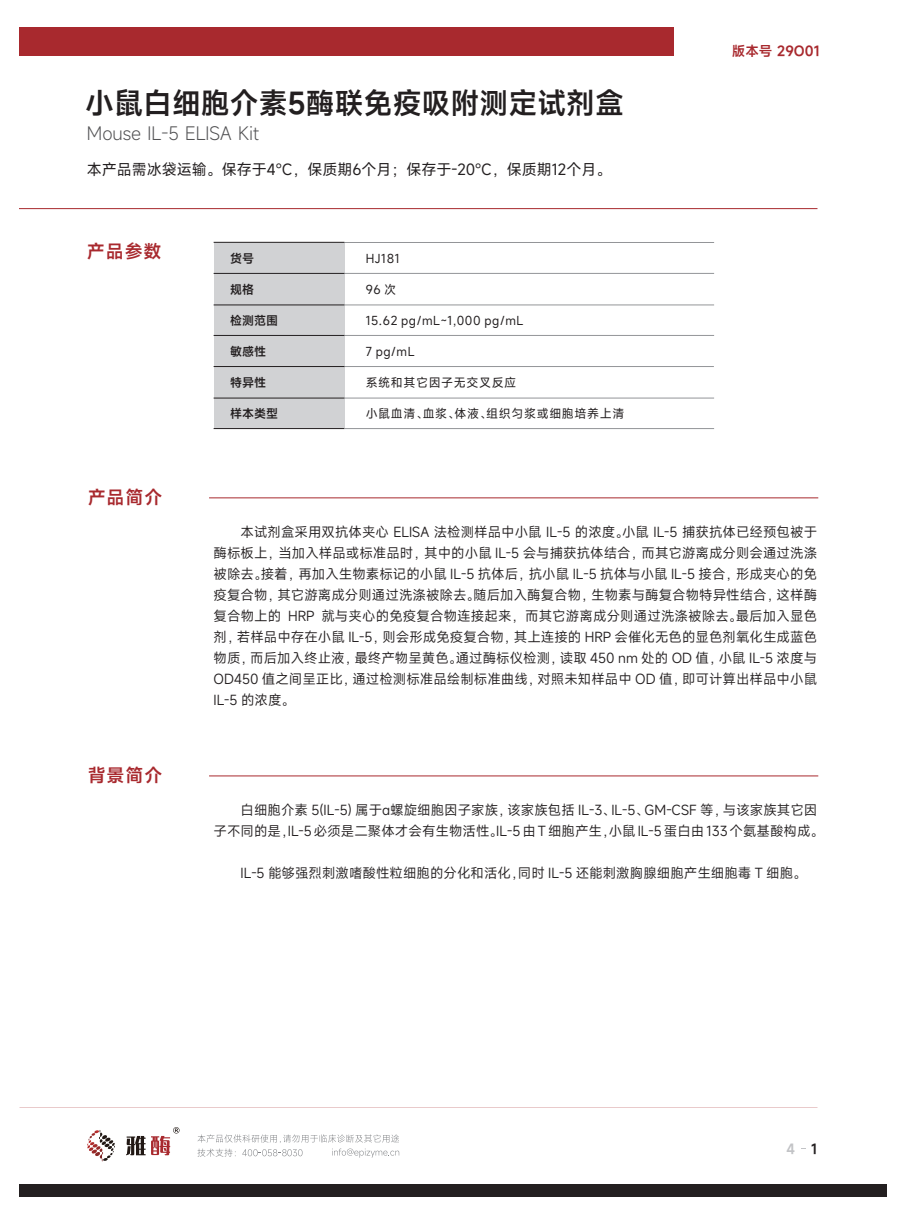
<style>
.page{position:relative;width:906px;height:1225px;background:#fff}
.page>*{position:absolute;margin:0;border:0;box-sizing:border-box;transform-origin:0 0}
.t1{font:600 28.95px "Mi Sans";color:#231f20}
.t2{font:300 18px "Mi Sans";color:#505052}
.t3{font:600 18px "Mi Sans";letter-spacing:.05em;color:#a8292e}
.t4{font:15px "Mi Sans";color:#231f20}
.t5{font:13.5px/21px "Mi Sans";color:#231f20;text-align:justify}
.t6{font:600 13.5px "Mi Sans";color:#a8292e}
.t7{font:600 13.5px "Mi Sans";color:#c2c3c6}
.t8{font:12px "Mi Sans";letter-spacing:.05em;color:#231f20}
.t9{font:600 12px "Mi Sans";color:#231f20}
.s1{color:#231f20}
</style>
<div class="page">
<hr style="left:19px;top:208px;width:798px;height:1px;background:#a8292e">
<div style="left:214px;top:242px;width:130px;height:186px;background:#d1d2d4"></div>
<hr style="left:344px;top:304px;width:370px;height:1px;background:#939598">
<hr style="left:344px;top:335px;width:370px;height:1px;background:#939598">
<hr style="left:344px;top:366px;width:370px;height:1px;background:#939598">
<hr style="left:344px;top:398px;width:370px;height:1px;background:#939598">
<hr style="left:344px;top:242px;width:370px;height:1px;background:#939598">
<hr style="left:344px;top:273px;width:370px;height:1px;background:#939598">
<hr style="left:214px;top:273px;width:130px;height:1px;background:#231f20">
<hr style="left:214px;top:304px;width:130px;height:1px;background:#231f20">
<hr style="left:214px;top:242px;width:130px;height:1px;background:#231f20">
<hr style="left:214px;top:366px;width:130px;height:1px;background:#231f20">
<hr style="left:214px;top:398px;width:130px;height:1px;background:#231f20">
<hr style="left:214px;top:428px;width:130px;height:1px;background:#231f20">
<hr style="left:214px;top:335px;width:130px;height:1px;background:#231f20">
<hr style="left:344px;top:428px;width:370px;height:1px;background:#939598">
<hr style="left:209px;top:497px;width:609px;height:1px;background:#a8292e">
<hr style="left:209px;top:775px;width:609px;height:1px;background:#a8292e">
<div style="left:19px;top:27px;width:654px;height:29px;background:#a8292e"></div>
<div style="left:19px;top:1184px;width:867px;height:13px;background:#231f20"></div>
<svg style="left:87px;top:1130px;width:28px;height:31px"></svg>
<svg style="left:126px;top:1127px;width:53px;height:28px"></svg>
<svg style="left:197px;top:1134px;width:202px;height:23px"></svg>
<h1 class="t1" style="left:85px;top:84px;width:540px">小鼠白细胞介素5酶联免疫吸附测定试剂盒</h1>
<h2 class="t2" style="left:87px;top:121px;width:174px">Mouse IL-5 ELISA Kit</h2>
<p class="t4" style="left:87px;top:159px;width:526px">本产品需冰袋运输。保存于4℃，保质期6个月；保存于-20℃，保质期12个月。</p>
<h2 class="t3" style="left:87px;top:239px;width:76px">产品参数</h2>
<h2 class="t3" style="left:88px;top:485px;width:76px">产品简介</h2>
<p class="t9" style="left:230px;top:250px;width:26px">货号</p>
<p class="t9" style="left:230px;top:282px;width:26px">规格</p>
<p class="t9" style="left:230px;top:313px;width:50px">检测范围</p>
<p class="t9" style="left:230px;top:343px;width:38px">敏感性</p>
<p class="t9" style="left:230px;top:374px;width:38px">特异性</p>
<p class="t9" style="left:230px;top:405px;width:50px">样本类型</p>
<p class="t8" style="left:366px;top:250px;width:36px">HJ181</p>
<p class="t8" style="left:366px;top:282px;width:32px">96 次</p>
<p class="t8" style="left:366px;top:313px;width:159px">15.62 pg/mL~1,000 pg/mL</p>
<p class="t8" style="left:366px;top:343px;width:50px">7 pg/mL</p>
<p class="t8" style="left:366px;top:374px;width:152px">系统和其它因子无交叉反应</p>
<p class="t8" style="left:366px;top:405px;width:260px">小鼠血清、血浆、体液、组织匀浆或细胞培养上清</p>
<p class="t6" style="left:732px;top:42px;width:89px">版本号 29O01</p>
<h2 class="t3" style="left:88px;top:763px;width:76px">背景简介</h2>
<p class="t5" style="left:213px;top:521px;width:605px;text-indent:27px">本试剂盒采用双抗体夹心 ELISA 法检测样品中小鼠 IL-5 的浓度。小鼠 IL-5 捕获抗体已经预包被于酶标板上，当加入样品或标准品时，其中的小鼠 IL-5 会与捕获抗体结合，而其它游离成分则会通过洗涤被除去。接着，再加入生物素标记的小鼠 IL-5 抗体后，抗小鼠 IL-5 抗体与小鼠 IL-5 接合，形成夹心的免疫复合物，其它游离成分则通过洗涤被除去。随后加入酶复合物，生物素与酶复合物特异性结合，这样酶复合物上的 HRP 就与夹心的免疫复合物连接起来，而其它游离成分则通过洗涤被除去。最后加入显色剂，若样品中存在小鼠 IL-5，则会形成免疫复合物，其上连接的 HRP 会催化无色的显色剂氧化生成蓝色物质，而后加入终止液，最终产物呈黄色。通过酶标仪检测，读取 450 nm 处的 OD 值，小鼠 IL-5 浓度与OD450 值之间呈正比，通过检测标准品绘制标准曲线，对照未知样品中 OD 值，即可计算出样品中小鼠IL-5 的浓度。</p>
<p class="t5" style="left:213px;top:799px;width:612px;text-indent:27px">白细胞介素 5(IL-5) 属于α螺旋细胞因子家族，该家族包括 IL-3、IL-5、GM-CSF 等，与该家族其它因子不同的是，IL-5必须是二聚体才会有生物活性。IL-5由 T细胞产生，小鼠 IL-5蛋白由 133个氨基酸构成。</p>
<p class="t5" style="left:240px;top:862px;width:567px">IL-5 能够强烈刺激嗜酸性粒细胞的分化和活化，同时 IL-5 还能刺激胸腺细胞产生细胞毒 T 细胞。</p>
<p class="t7" style="left:786px;top:1139px;width:32px">4 <span class="s1">1</span></p>
</div>
